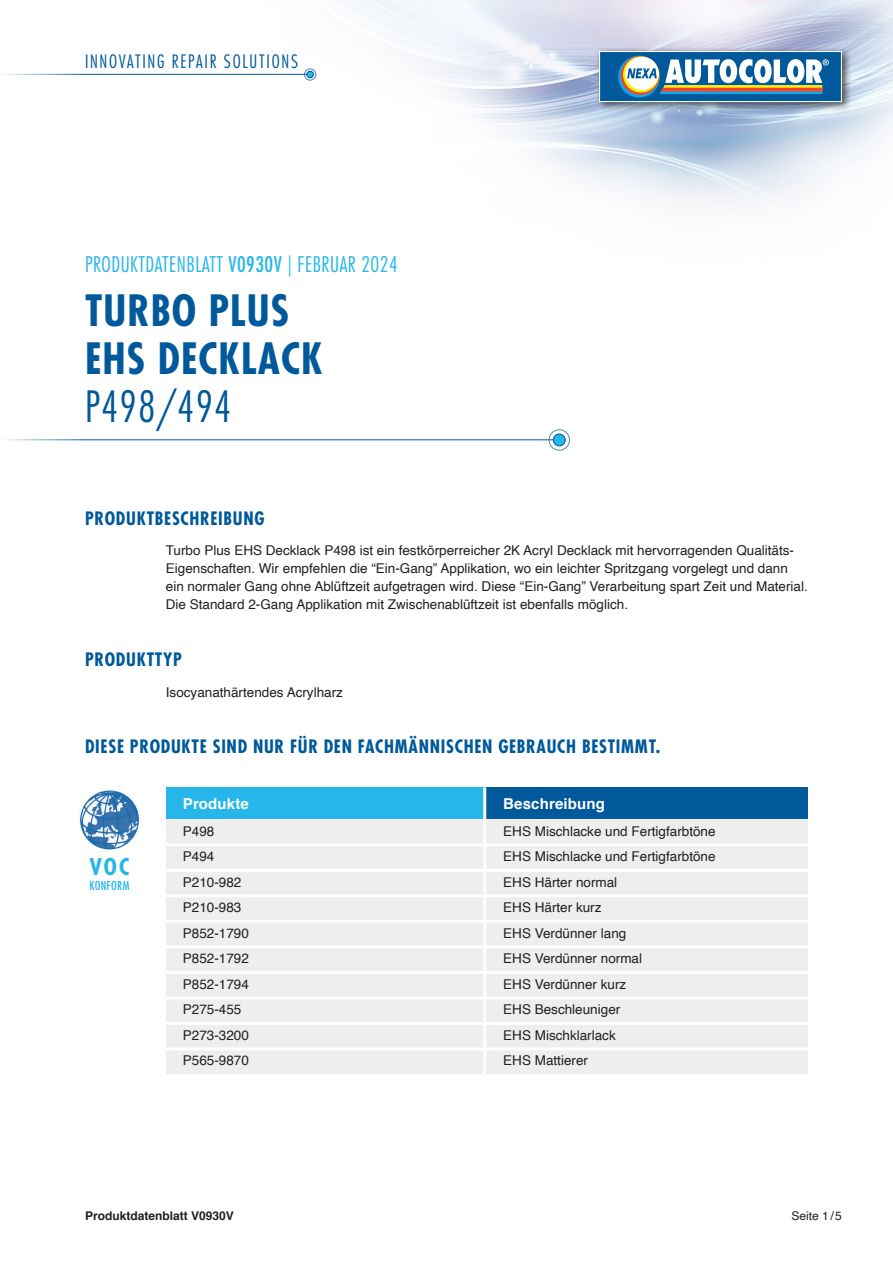
<style>
.page{position:relative;width:893px;height:1263px;background:#fff}
.page>*{position:absolute;margin:0;border:0;box-sizing:border-box;transform-origin:0 0}
.HEAD{font:700 condensed 42px "Futura LT";letter-spacing:.025em;color:#00599a}
.HEAD-light{font:300 condensed 42px "Futura LT";letter-spacing:.025em;color:#00599a}
.t1{font:700 condensed 22.5px "Futura LT";color:#26b6ea}
.SUB{font:300 condensed 21px "Futura LT";letter-spacing:.025em;color:#26b6ea}
.Produkt-Head{font:700 condensed 18px "Futura LT";letter-spacing:.04em;color:#00599a}
.t2{font:300 condensed 18px "Futura LT";letter-spacing:.095em;color:#00599a}
.Tab-Helvetica-Head{font:700 15px "Helvetica";letter-spacing:.01em;color:#fff}
.Fliess-Helvetica_Abstand{font:13.5px/18px "Helvetica";color:#231f20}
.Tab-Helvetica{font:13.5px "Helvetica";color:#231f20}
.t3{font:700 12px "Helvetica";color:#231f20}
.t4{font:12px "Helvetica";color:#231f20}
.t5{font:condensed 12px "Futura LT";letter-spacing:.025em;color:#26b6ea}
.s1{font-weight:400}
</style>
<div class="page">
<img style="left:11px;top:0;width:882px;height:451px">
<div style="left:595px;top:47px;width:257px;height:65px;background:#231f20;opacity:.75"></div>
<div style="left:600px;top:52px;width:241px;height:50px;background:#00599a"></div>
<div style="left:599px;top:51px;width:243px;height:51px;border:1px solid #fff"></div>
<svg style="left:618px;top:55px;width:211px;height:43px"></svg>
<hr style="left:0;top:74px;width:310px;height:1px;background:#00599a">
<div style="left:307px;top:71px;width:6px;height:7px;background:#26b6ea;border-radius:50%"></div>
<div style="left:307px;top:71px;width:7px;height:7px;border:1px solid #00599a;border-radius:50%"></div>
<div style="left:304px;top:69px;width:12px;height:11px;border:1px solid #00599a;border-radius:50%"></div>
<div style="left:166px;top:787px;width:319px;height:32px;background:#26b6ea"></div>
<div style="left:485px;top:787px;width:323px;height:32px;background:#00599a"></div>
<div style="left:166px;top:819px;width:642px;height:255px;background:#eeeeef"></div>
<hr style="left:483px;top:787px;width:3px;height:32px;background:#fff">
<hr style="left:483px;top:819px;width:3px;height:24px;background:#fff">
<hr style="left:483px;top:846px;width:3px;height:23px;background:#fff">
<hr style="left:483px;top:872px;width:3px;height:22px;background:#fff">
<hr style="left:483px;top:897px;width:3px;height:23px;background:#fff">
<hr style="left:483px;top:923px;width:3px;height:22px;background:#fff">
<hr style="left:483px;top:948px;width:3px;height:23px;background:#fff">
<hr style="left:483px;top:974px;width:3px;height:22px;background:#fff">
<hr style="left:483px;top:999px;width:3px;height:23px;background:#fff">
<hr style="left:483px;top:1025px;width:3px;height:22px;background:#fff">
<hr style="left:483px;top:1050px;width:3px;height:24px;background:#fff">
<hr style="left:166px;top:996px;width:319px;height:3px;background:#fff">
<hr style="left:485px;top:996px;width:323px;height:3px;background:#fff">
<hr style="left:166px;top:1022px;width:319px;height:3px;background:#fff">
<hr style="left:485px;top:1022px;width:323px;height:3px;background:#fff">
<hr style="left:166px;top:1047px;width:319px;height:3px;background:#fff">
<hr style="left:485px;top:1047px;width:323px;height:3px;background:#fff">
<hr style="left:166px;top:971px;width:319px;height:3px;background:#fff">
<hr style="left:485px;top:971px;width:323px;height:3px;background:#fff">
<hr style="left:166px;top:945px;width:319px;height:3px;background:#fff">
<hr style="left:485px;top:945px;width:323px;height:3px;background:#fff">
<hr style="left:166px;top:920px;width:319px;height:3px;background:#fff">
<hr style="left:485px;top:920px;width:323px;height:3px;background:#fff">
<hr style="left:166px;top:894px;width:319px;height:3px;background:#fff">
<hr style="left:485px;top:894px;width:323px;height:3px;background:#fff">
<hr style="left:166px;top:869px;width:319px;height:3px;background:#fff">
<hr style="left:485px;top:869px;width:323px;height:3px;background:#fff">
<hr style="left:166px;top:843px;width:319px;height:3px;background:#fff">
<hr style="left:485px;top:843px;width:323px;height:3px;background:#fff">
<img style="left:80px;top:790px;width:60px;height:60px">
<hr style="left:0;top:439px;width:560px;height:1px;background:#00599a">
<div style="left:549px;top:429px;width:21px;height:21px;border:1px solid #00599a;border-radius:50%"></div>
<div style="left:553px;top:434px;width:12px;height:12px;background:#26b6ea;border-radius:50%"></div>
<div style="left:553px;top:434px;width:13px;height:12px;border:1px solid #00599a;border-radius:50%"></div>
<h3 class="t2" style="left:85px;top:51px;width:214px">INNOVATING REPAIR SOLUTIONS</h3>
<p class="SUB" style="left:85px;top:252px;width:314px">PRODUKTDATENBLATT <span class="s1">V0930V</span> | FEBRUAR 2024</p>
<p class="HEAD" style="left:85px;top:285px;width:206px">TURBO PLUS</p>
<p class="HEAD" style="left:85px;top:333px;width:239px">EHS DECKLACK</p>
<p class="HEAD-light" style="left:85px;top:382px;width:148px">P498/494</p>
<p class="Produkt-Head" style="left:85px;top:507px;width:181px">PRODUKTBESCHREIBUNG</p>
<p class="Fliess-Helvetica_Abstand" style="left:166px;top:542px;width:643px">Turbo Plus EHS Decklack P498 ist ein festkörperreicher 2K Acryl Decklack mit hervorragenden Qualitäts-Eigenschaften. Wir empfehlen die “Ein-Gang” Applikation, wo ein leichter Spritzgang vorgelegt und dann ein normaler Gang ohne Ablüftzeit aufgetragen wird. Diese “Ein-Gang” Verarbeitung spart Zeit und Material.<br>Die Standard 2-Gang Applikation mit Zwischenablüftzeit ist ebenfalls möglich.</p>
<p class="Produkt-Head" style="left:85px;top:648px;width:98px">PRODUKTTYP</p>
<p class="Fliess-Helvetica_Abstand" style="left:166px;top:683px;width:179px">Isocyanathärtendes Acrylharz</p>
<p class="Produkt-Head" style="left:85px;top:735px;width:577px">DIESE PRODUKTE SIND NUR FÜR DEN FACHMÄNNISCHEN GEBRAUCH BESTIMMT.</p>
<p class="t1" style="left:90px;top:853px;width:41px">VOC</p>
<p class="t5" style="left:89px;top:878px;width:41px">KONFORM</p>
<p class="Tab-Helvetica-Head" style="left:183px;top:791px;width:68px">Produkte</p>
<p class="Tab-Helvetica-Head" style="left:503px;top:791px;width:103px">Beschreibung</p>
<p class="Tab-Helvetica" style="left:183px;top:821px;width:33px">P498</p>
<p class="Tab-Helvetica" style="left:503px;top:821px;width:214px">EHS Mischlacke und Fertigfarbtöne</p>
<p class="Tab-Helvetica" style="left:183px;top:846px;width:33px">P494</p>
<p class="Tab-Helvetica" style="left:503px;top:846px;width:214px">EHS Mischlacke und Fertigfarbtöne</p>
<p class="Tab-Helvetica" style="left:183px;top:872px;width:60px">P210-982</p>
<p class="Tab-Helvetica" style="left:503px;top:872px;width:116px">EHS Härter normal</p>
<p class="Tab-Helvetica" style="left:183px;top:897px;width:60px">P210-983</p>
<p class="Tab-Helvetica" style="left:503px;top:897px;width:100px">EHS Härter kurz</p>
<p class="Tab-Helvetica" style="left:183px;top:923px;width:68px">P852-1790</p>
<p class="Tab-Helvetica" style="left:503px;top:923px;width:125px">EHS Verdünner lang</p>
<p class="Tab-Helvetica" style="left:183px;top:948px;width:68px">P852-1792</p>
<p class="Tab-Helvetica" style="left:503px;top:948px;width:140px">EHS Verdünner normal</p>
<p class="Tab-Helvetica" style="left:183px;top:974px;width:68px">P852-1794</p>
<p class="Tab-Helvetica" style="left:503px;top:974px;width:125px">EHS Verdünner kurz</p>
<p class="Tab-Helvetica" style="left:183px;top:999px;width:60px">P275-455</p>
<p class="Tab-Helvetica" style="left:503px;top:999px;width:119px">EHS Beschleuniger</p>
<p class="Tab-Helvetica" style="left:183px;top:1025px;width:68px">P273-3200</p>
<p class="Tab-Helvetica" style="left:503px;top:1025px;width:114px">EHS Mischklarlack</p>
<p class="Tab-Helvetica" style="left:183px;top:1050px;width:68px">P565-9870</p>
<p class="Tab-Helvetica" style="left:503px;top:1050px;width:86px">EHS Mattierer</p>
<p class="t3" style="left:85px;top:1206px;width:150px">Produktdatenblatt V0930V</p>
<p class="t4" style="left:792px;top:1207px;width:52px">Seite 1/5</p>
</div>
